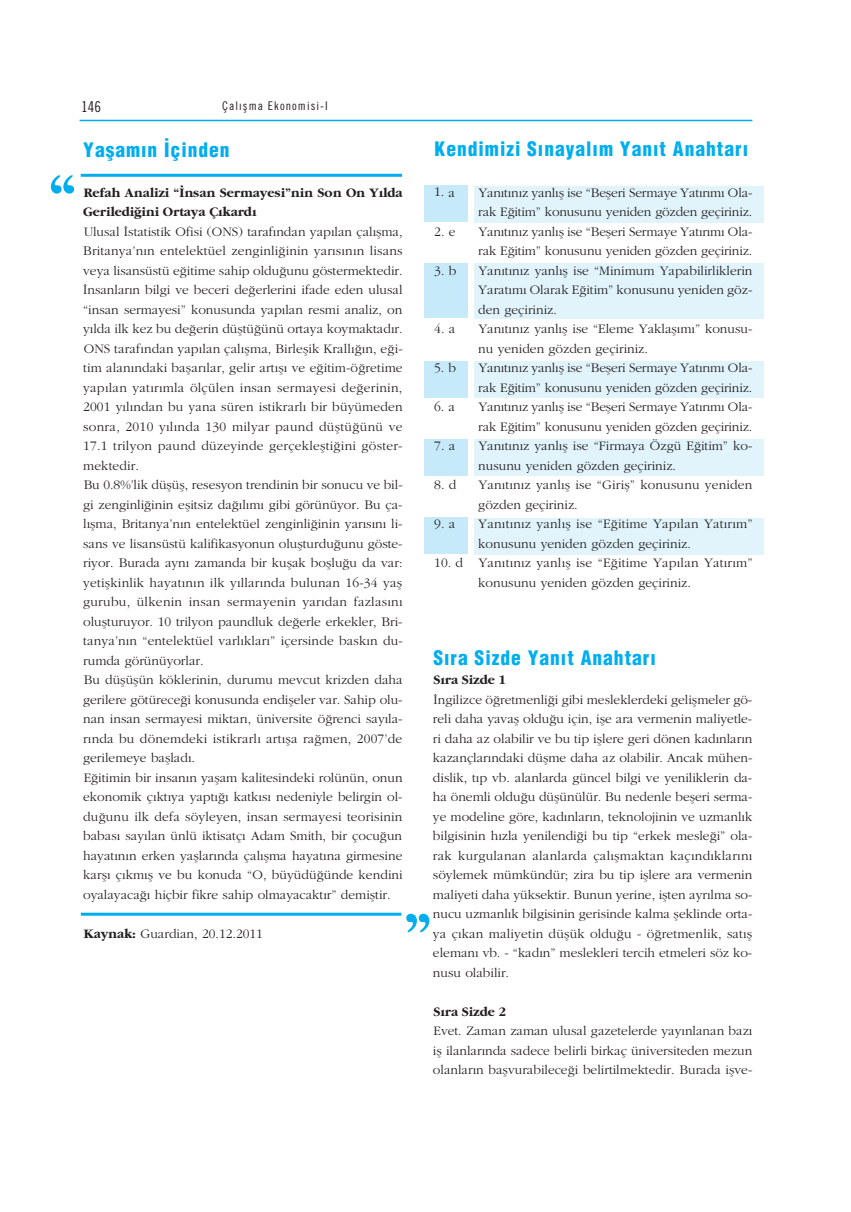
<style>
.page{position:relative;width:851px;height:1212px;background:#fff}
.page>*{position:absolute;margin:0;border:0;box-sizing:border-box;transform-origin:0 0}
.t1{font:700 67.5px "Garamond";color:#00aeef}
.t2{font:900 19.5px "Helvetica Cond";letter-spacing:.05em;color:#00aeef}
.t3{font:15px "Trade Gothic Cond";color:#231f20}
.t4{font:300 13.5px/19.5px "Garamond";color:#231f20}
.t5{font:700 13.5px/19.5px "Garamond";color:#231f20}
.t6{font:12px "Trade Gothic Cond";letter-spacing:.09em;color:#231f20}
.s1{font-weight:700}
</style>
<div class="page">
<div style="left:474px;top:186px;width:289px;height:36px;background:#e1f4fc"></div>
<div style="left:424px;top:186px;width:43px;height:36px;background:#c6eafa"></div>
<div style="left:474px;top:264px;width:289px;height:55px;background:#e1f4fc"></div>
<div style="left:424px;top:264px;width:43px;height:54px;background:#c6eafa"></div>
<div style="left:474px;top:361px;width:289px;height:37px;background:#e1f4fc"></div>
<div style="left:424px;top:361px;width:43px;height:36px;background:#c6eafa"></div>
<div style="left:474px;top:439px;width:289px;height:37px;background:#e1f4fc"></div>
<div style="left:424px;top:439px;width:43px;height:36px;background:#c6eafa"></div>
<div style="left:474px;top:518px;width:289px;height:36px;background:#e1f4fc"></div>
<div style="left:424px;top:518px;width:43px;height:36px;background:#c6eafa"></div>
<hr style="left:80px;top:120px;width:672px;height:1px;background:#00aeef">
<hr style="left:81px;top:913px;width:320px;height:3px;background:#00aeef">
<hr style="left:81px;top:174px;width:321px;height:3px;background:#00aeef">
<p class="t3" style="left:81px;top:97px;width:21px">146</p>
<p class="t6" style="left:222px;top:98px;width:107px">Çal›flma Ekonomisi-I</p>
<h1 class="t1" style="left:48px;top:159px;width:31px">“</h1>
<h2 class="t2" style="left:83px;top:138px;width:148px">Yaflam›n ‹çinden</h2>
<h2 class="t2" style="left:434px;top:137px;width:315px">Kendimizi S›nayal›m Yan›t Anahtar›</h2>
<p class="t5" style="left:83px;top:183px;width:321px">Refah Analizi “‹nsan Sermayesi”nin Son On Y›lda<br>Geriledi¤ini Ortaya Ç›kard›</p>
<p class="t4" style="left:83px;top:221px;width:321px">Ulusal ‹statistik Ofisi (ONS) taraf›ndan yap›lan çal›flma, Britanya’n›n entelektüel zenginli¤inin yar›s›n›n lisans veya lisansüstü e¤itime sahip oldu¤unu göstermektedir. ‹nsanlar›n bilgi ve beceri de¤erlerini ifade eden ulusal “insan sermayesi” konusunda yap›lan resmi analiz, on y›lda ilk kez bu de¤erin düfltü¤ünü ortaya koymaktad›r.<br>ONS taraf›ndan yap›lan çal›flma, Birleflik Krall›¤›n, e¤i&shy;tim alan›ndaki baflar›lar, gelir art›fl› ve e¤itim-ö¤retime yap›lan yat›r›mla ölçülen insan sermayesi de¤erinin, 2001 y›l›ndan bu yana süren istikrarl› bir büyümeden sonra, 2010 y›l›nda 130 milyar paund düfltü¤ünü ve 17.1 trilyon paund düzeyinde gerçekleflti¤ini göster&shy;mektedir.<br>Bu 0.8%’lik düflüfl, resesyon trendinin bir sonucu ve bil&shy;gi zenginli¤inin eflitsiz da¤›l›m› gibi görünüyor. Bu ça&shy;l›flma, Britanya’n›n entelektüel zenginli¤inin yar›s›n› li&shy;sans ve lisansüstü kalifikasyonun oluflturdu¤unu göste&shy;riyor. Burada ayn› zamanda bir kuflak bofllu¤u da var: yetiflkinlik hayat›n›n ilk y›llar›nda bulunan 16-34 yafl gurubu, ülkenin insan sermayenin yar›dan fazlas›n› oluflturuyor. 10 trilyon paundluk de¤erle erkekler, Bri&shy;tanya’n›n “entelektüel varl›klar›” içersinde bask›n du&shy;rumda görünüyorlar.<br>Bu düflüflün köklerinin, durumu mevcut krizden daha gerilere götürece¤i konusunda endifleler var. Sahip olu&shy;nan insan sermayesi miktar›, üniversite ö¤renci say›la&shy;r›nda bu dönemdeki istikrarl› art›fla ra¤men, 2007’de gerilemeye bafllad›.<br>E¤itimin bir insan›n yaflam kalitesindeki rolünün, onun ekonomik ç›kt›ya yapt›¤› katk›s› nedeniyle belirgin ol&shy;du¤unu ilk defa söyleyen, insan sermayesi teorisinin babas› say›lan ünlü iktisatç› Adam Smith, bir çocu¤un hayat›n›n erken yafllar›nda çal›flma hayat›na girmesine karfl› ç›km›fl ve bu konuda “O, büyüdü¤ünde kendini oyalayaca¤› hiçbir fikre sahip olmayacakt›r” demifltir.</p>
<p class="t4" style="left:84px;top:923px;width:181px"><span class="s1">Kaynak:</span> Guardian, 20.12.2011</p>
<p class="t4" style="left:434px;top:182px;width:22px">1. a</p>
<p class="t4" style="left:478px;top:182px;width:275px">Yan›t›n›z yanl›fl ise “Befleri Sermaye Yat›r›m› Ola&shy;rak E¤itim” konusunu yeniden gözden geçiriniz.</p>
<p class="t4" style="left:434px;top:221px;width:23px">2. e</p>
<p class="t4" style="left:478px;top:221px;width:275px">Yan›t›n›z yanl›fl ise “Befleri Sermaye Yat›r›m› Ola&shy;rak E¤itim” konusunu yeniden gözden geçiriniz.</p>
<p class="t4" style="left:434px;top:260px;width:24px">3. b</p>
<p class="t4" style="left:478px;top:260px;width:276px;text-align:justify">Yan›t›n›z yanl›fl ise “Minimum Yapabilirliklerin Yarat›m› Olarak E¤itim” konusunu yeniden göz&shy;den geçiriniz.</p>
<p class="t4" style="left:434px;top:319px;width:23px">4. a</p>
<p class="t4" style="left:478px;top:319px;width:275px">Yan›t›n›z yanl›fl ise “Eleme Yaklafl›m›” konusu&shy;nu yeniden gözden geçiriniz.</p>
<p class="t4" style="left:434px;top:358px;width:23px">5. b</p>
<p class="t4" style="left:478px;top:358px;width:275px">Yan›t›n›z yanl›fl ise “Befleri Sermaye Yat›r›m› Ola&shy;rak E¤itim” konusunu yeniden gözden geçiriniz.</p>
<p class="t4" style="left:434px;top:397px;width:22px">6. a</p>
<p class="t4" style="left:478px;top:397px;width:275px">Yan›t›n›z yanl›fl ise “Befleri Sermaye Yat›r›m› Ola&shy;rak E¤itim” konusunu yeniden gözden geçiriniz.</p>
<p class="t4" style="left:434px;top:436px;width:23px">7. a</p>
<p class="t4" style="left:478px;top:436px;width:275px">Yan›t›n›z yanl›fl ise “Firmaya Özgü E¤itim” ko&shy;nusunu yeniden gözden geçiriniz.</p>
<p class="t4" style="left:434px;top:475px;width:24px">8. d</p>
<p class="t4" style="left:478px;top:475px;width:275px">Yan›t›n›z yanl›fl ise “Girifl” konusunu yeniden gözden geçiriniz.</p>
<p class="t4" style="left:434px;top:514px;width:23px">9. a</p>
<p class="t4" style="left:478px;top:514px;width:276px">Yan›t›n›z yanl›fl ise “E¤itime Yap›lan Yat›r›m” konusunu yeniden gözden geçiriniz.</p>
<p class="t4" style="left:478px;top:553px;width:276px;text-indent:-44px">10. d Yan›t›n›z yanl›fl ise “E¤itime Yap›lan Yat›r›m” konusunu yeniden gözden geçiriniz.</p>
<h2 class="t2" style="left:433px;top:645px;width:224px">S›ra Sizde Yan›t Anahtar›</h2>
<p class="t5" style="left:433px;top:670px;width:74px">S›ra Sizde 1</p>
<p class="t4" style="left:433px;top:689px;width:321px;text-align:justify">‹ngilizce ö¤retmenli¤i gibi mesleklerdeki geliflmeler gö&shy;reli daha yavafl oldu¤u için, ifle ara vermenin maliyetle&shy;ri daha az olabilir ve bu tip ifllere geri dönen kad›nlar›n kazançlar›ndaki düflme daha az olabilir. Ancak mühen&shy;dislik, t›p vb. alanlarda güncel bilgi ve yeniliklerin da&shy;ha önemli oldu¤u düflünülür. Bu nedenle befleri serma&shy;ye modeline göre, kad›nlar›n, teknolojinin ve uzmanl›k bilgisinin h›zla yenilendi¤i bu tip “erkek mesle¤i” ola&shy;rak kurgulanan alanlarda çal›flmaktan kaç›nd›klar›n› söylemek mümkündür; zira bu tip ifllere ara vermenin maliyeti daha yüksektir. Bunun yerine, iflten ayr›lma so&shy;nucu uzmanl›k bilgisinin gerisinde kalma fleklinde orta&shy;ya ç›kan maliyetin düflük oldu¤u - ö¤retmenlik, sat›fl eleman› vb. - “kad›n” meslekleri tercih etmeleri söz ko&shy;nusu olabilir.</p>
<p class="t5" style="left:433px;top:1001px;width:74px">S›ra Sizde 2</p>
<p class="t4" style="left:433px;top:1021px;width:321px;text-align:justify">Evet. Zaman zaman ulusal gazetelerde yay›nlanan baz› ifl ilanlar›nda sadece belirli birkaç üniversiteden mezun olanlar›n baflvurabilece¤i belirtilmektedir. Burada iflve-</p>
<h1 class="t1" style="left:403px;top:898px;width:31px">”</h1>
</div>
